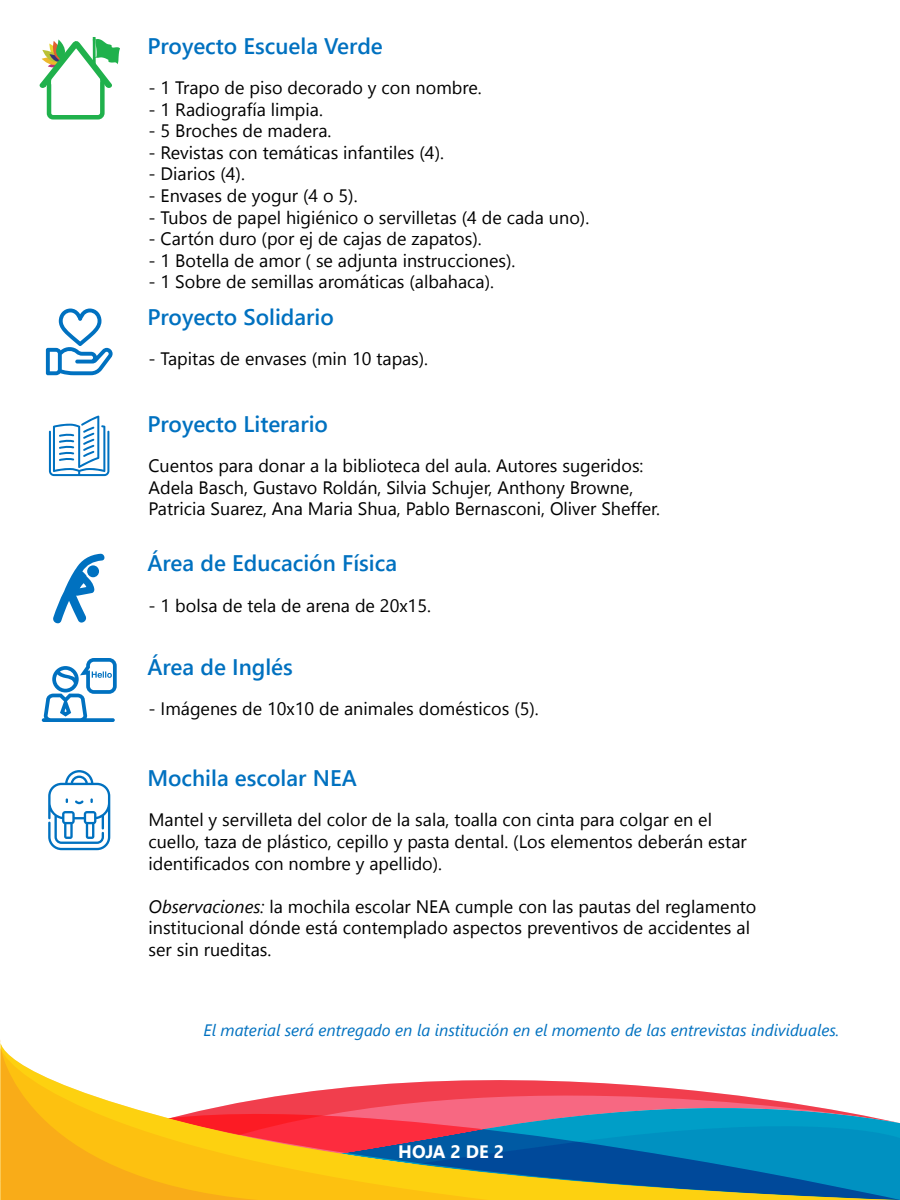
<style>
.page{position:relative;width:900px;height:1200px;background:#fff}
.page>*{position:absolute;margin:0;border:0;box-sizing:border-box;transform-origin:0 0}
.t1{font:600 22.5px "Segoe UI";color:#0071c0}
.t2{font:18px/21.6px "Segoe UI";color:#000}
.t3{font:700 18px "Segoe UI";letter-spacing:-.005em;color:#fff}
.t4{font:italic 16.5px "Segoe UI";color:#0071c0}
.s1{font-style:italic}
</style>
<div class="page">
<svg style="left:1px;top:1044px;width:898px;height:156px"></svg>
<svg style="left:0;top:1047px;width:499px;height:153px"></svg>
<div style="left:47px;top:75px;width:58px;height:45px;border:4px solid #20b14c;border-radius:4px"></div>
<svg style="left:39px;top:37px;width:81px;height:79px"></svg>
<svg style="left:46px;top:309px;width:67px;height:66px"></svg>
<svg style="left:49px;top:416px;width:60px;height:60px"></svg>
<svg style="left:53px;top:554px;width:52px;height:70px"></svg>
<div style="left:87px;top:565px;width:12px;height:12px;background:#0071c0;border-radius:50%"></div>
<svg style="left:42px;top:658px;width:75px;height:64px"></svg>
<svg style="left:48px;top:770px;width:62px;height:80px"></svg>
<p class="t1" style="left:147px;top:28px;width:237px">Proyecto Escuela Verde</p>
<p class="t2" style="left:148px;top:76px;width:335px">- 1 Trapo de piso decorado y con nombre.</p>
<p class="t2" style="left:148px;top:98px;width:176px">- 1 Radiografía limpia.</p>
<p class="t2" style="left:148px;top:120px;width:185px">- 5 Broches de madera.</p>
<p class="t2" style="left:148px;top:141px;width:297px">- Revistas con temáticas infantiles (4).</p>
<p class="t2" style="left:148px;top:163px;width:98px">- Diarios (4).</p>
<p class="t2" style="left:148px;top:184px;width:211px">- Envases de yogur (4 o 5).</p>
<p class="t2" style="left:148px;top:206px;width:442px">- Tubos de papel higiénico o servilletas (4 de cada uno).</p>
<p class="t2" style="left:148px;top:228px;width:335px">- Cartón duro (por ej de cajas de zapatos).</p>
<p class="t2" style="left:148px;top:249px;width:369px">- 1 Botella de amor ( se adjunta instrucciones).</p>
<p class="t2" style="left:148px;top:271px;width:347px">- 1 Sobre de semillas aromáticas (albahaca).</p>
<p class="t1" style="left:147px;top:299px;width:188px">Proyecto Solidario</p>
<p class="t2" style="left:148px;top:348px;width:281px">- Tapitas de envases (min 10 tapas).</p>
<p class="t1" style="left:147px;top:406px;width:182px">Proyecto Literario</p>
<p class="t2" style="left:148px;top:455px;width:513px">Cuentos para donar a la biblioteca del aula. Autores sugeridos:<br>Adela Basch, Gustavo Roldán, Silvia Schujer, Anthony Browne,<br>Patricia Suarez, Ana Maria Shua, Pablo Bernasconi, Oliver Sheffer.</p>
<p class="t1" style="left:147px;top:545px;width:251px">Área de Educación Física</p>
<p class="t2" style="left:148px;top:594px;width:284px">- 1 bolsa de tela de arena de 20x15.</p>
<p class="t1" style="left:147px;top:649px;width:147px">Área de Inglés</p>
<p class="t2" style="left:148px;top:698px;width:392px">- Imágenes de 10x10 de animales domésticos (5).</p>
<p class="t1" style="left:147px;top:760px;width:211px">Mochila escolar NEA</p>
<p class="t2" style="left:148px;top:809px;width:600px">Mantel y servilleta del color de la sala, toalla con cinta para colgar en el cuello, taza de plástico, cepillo y pasta dental. (Los elementos deberán estar identificados con nombre y apellido).</p>
<p class="t2" style="left:148px;top:895px;width:609px"><span class="s1">Observaciones:</span> la mochila escolar NEA cumple con las pautas del reglamento institucional dónde está contemplado aspectos preventivos de accidentes al ser sin rueditas.</p>
<p class="t4" style="left:204px;top:1018px;width:638px">El material será entregado en la institución en el momento de las entrevistas individuales.</p>
<p class="t3" style="left:398px;top:1137px;width:107px">HOJA 2 DE 2</p>
</div>
